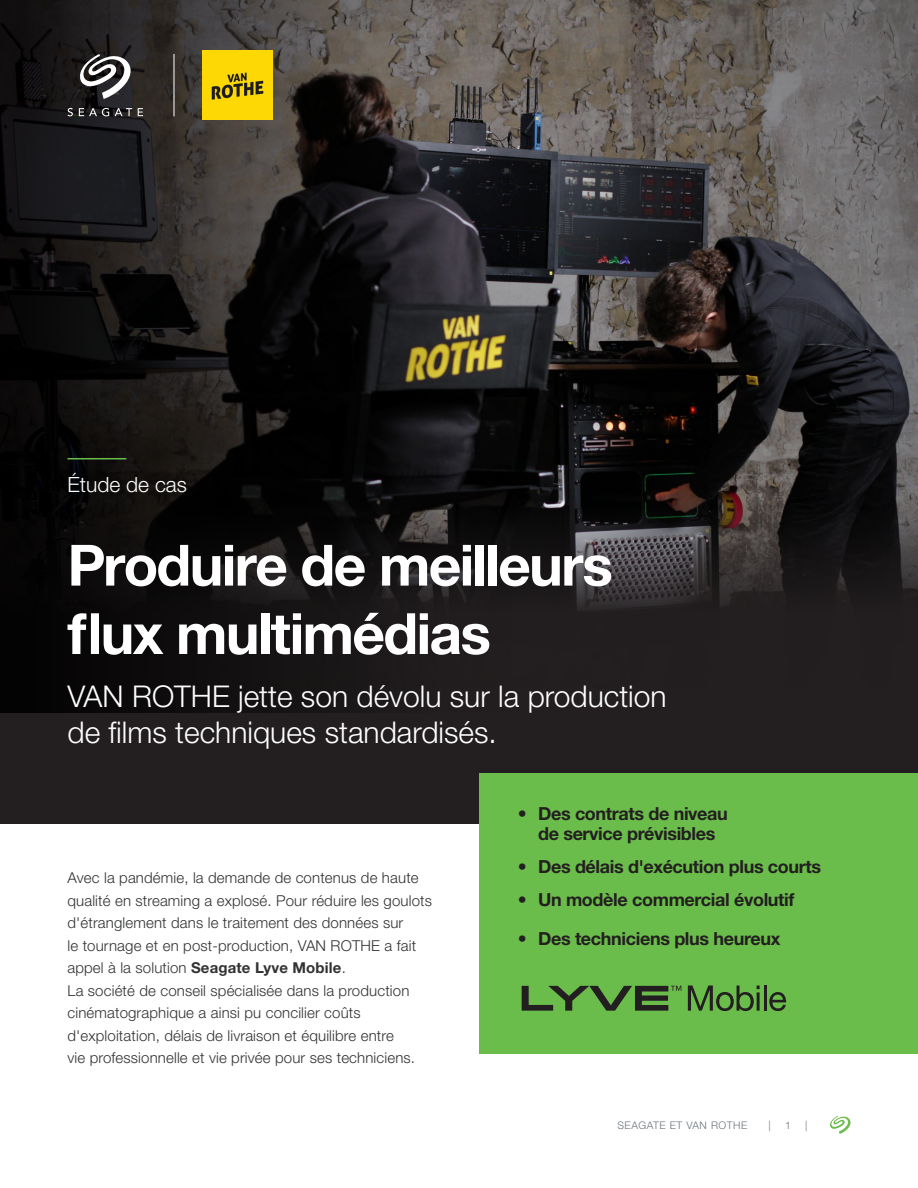
<style>
.page{position:relative;width:918px;height:1188px;background:#fff}
.page>*{position:absolute;margin:0;border:0;box-sizing:border-box;transform-origin:0 0}
.t1{font:700 57px/68.4px "Helvetica Neue LT Std";letter-spacing:-.03em;color:#fff}
.t2{font:300 30px/36px "Helvetica Neue LT Std";color:#fff}
.t3{font:300 21px "Helvetica Neue LT Std";color:#fff}
.t4{font:700 18px/19.5px "Helvetica Neue LT Std";letter-spacing:-.02em;color:#231f20;text-align:center}
.t5{font:300 15px/22.5px "Helvetica Neue LT Std";letter-spacing:.01em;color:#313232}
.t6{font:300 10.5px "Helvetica Neue LT Std";letter-spacing:.05em;color:#6a747b}
.s1{font-weight:700}
</style>
<div class="page">
<svg style="left:830px;top:1116px;width:21px;height:18px"></svg>
<div style="left:0;top:0;width:918px;height:824px;background:#231f20"></div>
<img style="left:511px;top:0;width:407px;height:609px">
<svg style="left:0;top:0;width:511px;height:713px"></svg>
<svg style="left:80px;top:54px;width:51px;height:45px"></svg>
<svg style="left:68px;top:108px;width:5px;height:8px"></svg>
<svg style="left:79px;top:108px;width:30px;height:8px"></svg>
<svg style="left:115px;top:108px;width:17px;height:8px"></svg>
<svg style="left:138px;top:108px;width:5px;height:8px"></svg>
<hr style="left:174px;top:54px;width:1px;height:62px;background:#fff">
<hr style="left:67px;top:458px;width:59px;height:1px;background:#6bbd4b">
<div style="left:479px;top:773px;width:439px;height:281px;background:#6bbd4b"></div>
<img style="left:203px;top:50px;width:69px;height:70px">
<svg style="left:688px;top:986px;width:72px;height:25px"></svg>
<hr style="left:757px;top:992px;width:3px;height:19px;background:#231f20">
<hr style="left:764px;top:986px;width:3px;height:25px;background:#231f20">
<svg style="left:769px;top:992px;width:17px;height:19px"></svg>
<svg style="left:522px;top:986px;width:159px;height:25px"></svg>
<h3 class="t3" style="left:68px;top:472px;width:121px">Étude de cas</h3>
<h1 class="t1" style="left:68px;top:530px;width:547px">Produire de meilleurs flux multimédias</h1>
<h2 class="t2" style="left:68px;top:677px;width:601px">VAN ROTHE jette son dévolu sur la production de films techniques standardisés.</h2>
<p class="t5" style="left:68px;top:866px;width:366px">Avec la pandémie, la demande de contenus de haute qualité en streaming a explosé. Pour réduire les goulots d'étranglement dans le traitement des données sur<br>le tournage et en post-production, VAN ROTHE a fait appel à la solution <span class="s1">Seagate Lyve Mobile</span>.<br>La société de conseil spécialisée dans la production cinématographique a ainsi pu concilier coûts d'exploitation, délais de livraison et équilibre entre<br>vie professionnelle et vie privée pour ses techniciens.</p>
<p class="t4" style="left:518px;top:804px;width:212px">• Des contrats de niveau de service prévisibles</p>
<p class="t4" style="left:518px;top:856px;width:305px">• Des délais d'exécution plus courts</p>
<p class="t4" style="left:518px;top:889px;width:278px">• Un modèle commercial évolutif</p>
<p class="t4" style="left:518px;top:928px;width:264px">• Des techniciens plus heureux</p>
<p class="t6" style="left:617px;top:1118px;width:131px">SEAGATE ET VAN ROTHE</p>
<p class="t6" style="left:769px;top:1118px;width:4px">|</p>
<p class="t6" style="left:785px;top:1118px;width:7px">1</p>
<p class="t6" style="left:805px;top:1118px;width:4px">|</p>
</div>
